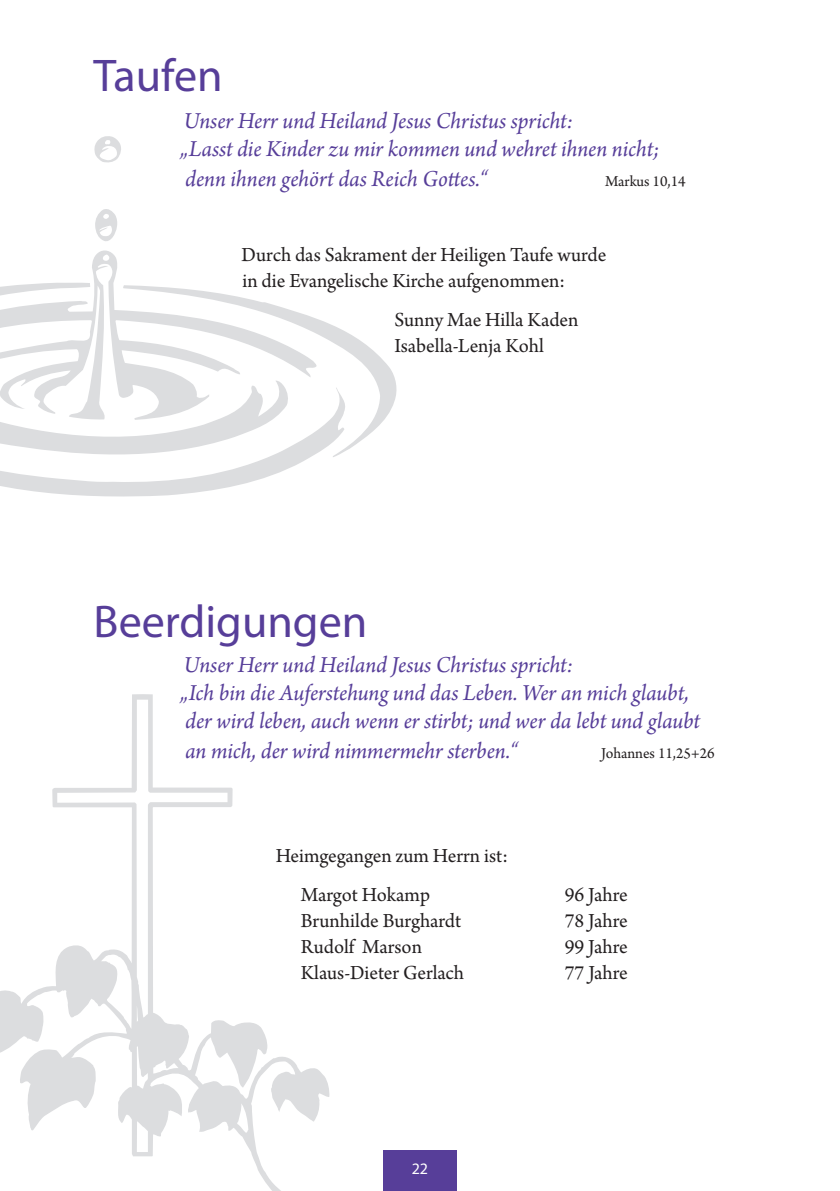
<style>
.page{position:relative;width:840px;height:1191px;background:#fff}
.page>*{position:absolute;margin:0;border:0;box-sizing:border-box;transform-origin:0 0}
.t1{font:46px "Myriad Pro";color:#573e99}
.t2{font:italic 24px/28.6px "Arno Pro";letter-spacing:-.005em;color:#573e99}
.t3{font:21px/26px "Arno Pro";letter-spacing:-.005em;color:#231f20}
.t4{font:16px "Arno Pro";color:#231f20}
.t5{font:16px "Myriad Pro";color:#fff}
</style>
<div class="page">
<div style="left:383px;top:1150px;width:73px;height:41px;background:#573e99"></div>
<svg style="left:0;top:694px;width:329px;height:497px"></svg>
<svg style="left:57px;top:699px;width:170px;height:318px"></svg>
<svg style="left:101px;top:954px;width:37px;height:75px"></svg>
<svg style="left:137px;top:1046px;width:41px;height:42px"></svg>
<svg style="left:237px;top:1103px;width:11px;height:30px"></svg>
<svg style="left:137px;top:1121px;width:11px;height:31px"></svg>
<svg style="left:94px;top:136px;width:27px;height:27px"></svg>
<svg style="left:95px;top:209px;width:22px;height:32px"></svg>
<svg style="left:92px;top:250px;width:25px;height:32px"></svg>
<svg style="left:102px;top:254px;width:8px;height:7px"></svg>
<svg style="left:348px;top:333px;width:49px;height:117px"></svg>
<svg style="left:0;top:282px;width:348px;height:215px"></svg>
<h1 class="t1" style="left:94px;top:47px;width:130px">Taufen</h1>
<p class="t2" style="left:180px;top:108px;width:481px">Unser Herr und Heiland Jesus Christus spricht:<br>„Lasst die Kinder zu mir kommen und wehret ihnen nicht; denn ihnen gehört das Reich Gottes.“</p>
<p class="t4" style="left:604px;top:172px;width:82px">Markus 10,14</p>
<p class="t3" style="left:241px;top:243px;width:366px">Durch das Sakrament der Heiligen Taufe wurde in die Evangelische Kirche aufgenommen:</p>
<p class="t3" style="left:394px;top:307px;width:185px">Sunny Mae Hilla Kaden<br>Isabella-Lenja Kohl</p>
<h1 class="t1" style="left:94px;top:593px;width:275px">Beerdigungen</h1>
<p class="t2" style="left:180px;top:652px;width:521px">Unser Herr und Heiland Jesus Christus spricht:<br>„Ich bin die Auferstehung und das Leben. Wer an mich glaubt, der wird leben, auch wenn er stirbt; und wer da lebt und glaubt an mich, der wird nimmermehr sterben.“</p>
<p class="t4" style="left:601px;top:744px;width:115px">Johannes 11,25+26</p>
<p class="t3" style="left:300px;top:837px;width:209px;line-height:38.4px;text-indent:-25px">Heimgegangen zum Herrn ist:<br>Margot Hokamp</p>
<p class="t3" style="left:564px;top:882px;width:64px">96 Jahre</p>
<p class="t3" style="left:301px;top:908px;width:162px">Brunhilde Burghardt</p>
<p class="t3" style="left:564px;top:908px;width:64px">78 Jahre</p>
<p class="t3" style="left:301px;top:934px;width:123px">Rudolf Marson</p>
<p class="t3" style="left:564px;top:934px;width:64px">99 Jahre</p>
<p class="t3" style="left:301px;top:960px;width:165px">Klaus-Dieter Gerlach</p>
<p class="t3" style="left:564px;top:960px;width:64px">77 Jahre</p>
<p class="t5" style="left:411px;top:1158px;width:18px">22</p>
</div>
